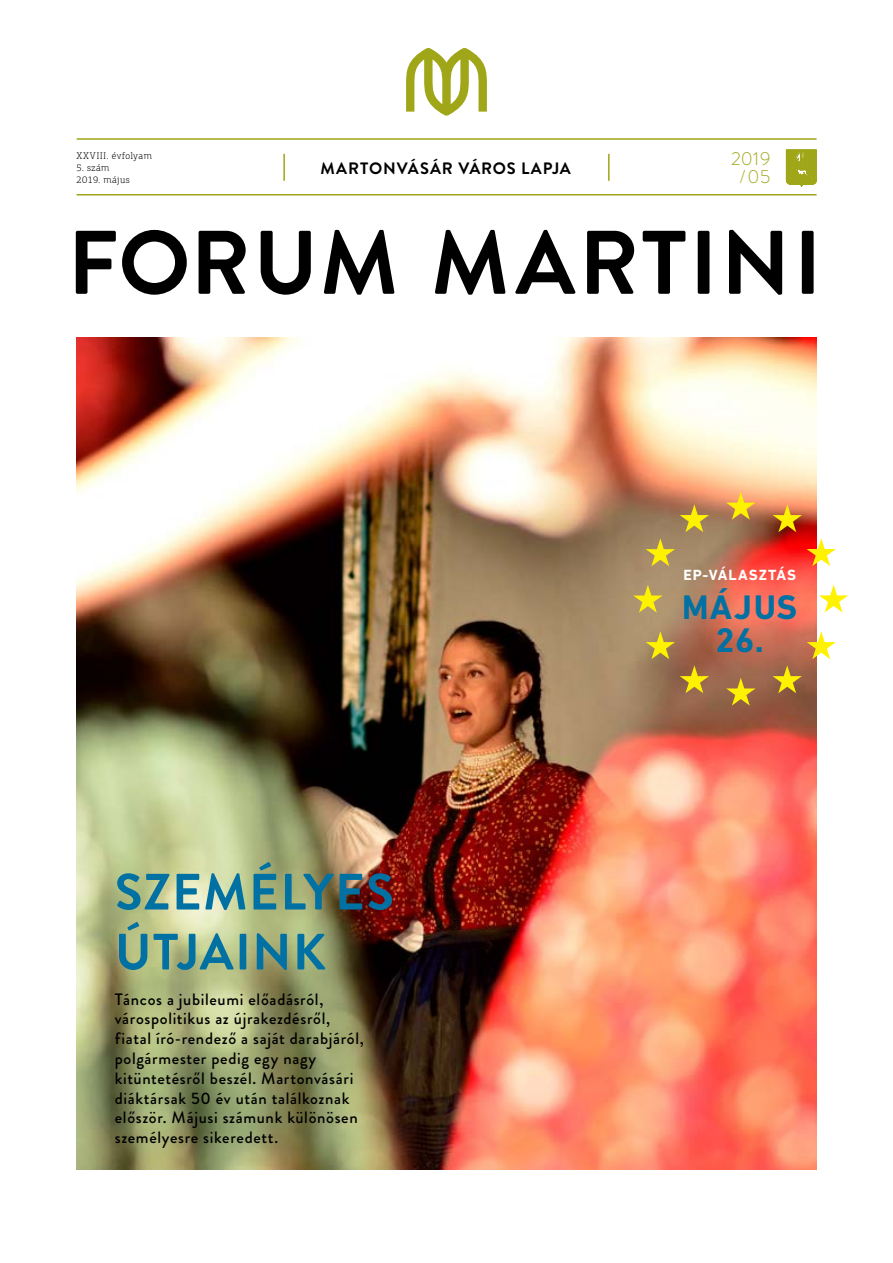
<style>
.page{position:relative;width:893px;height:1263px;background:#fff}
.page>*{position:absolute;margin:0;border:0;box-sizing:border-box;transform-origin:0 0}
.t1{font:700 90px "Brandon Grotesque";letter-spacing:.035em;color:#000}
.t2{font:700 51px/60px "Brandon Grotesque";letter-spacing:.025em;color:#0071a2}
.t3{font:700 34.65px/33px "DIN Next LT Pro";letter-spacing:.035em;color:#0071a2;text-align:center}
.t4{font:300 18.75px/18.1px "Brandon Grotesque";letter-spacing:.03em;color:#9fa617;text-align:center}
.t5{font:500 16.5px/19.8px "Brandon Grotesque";letter-spacing:.04em;color:#000}
.t6{font:700 16.5px "Brandon Grotesque";letter-spacing:.055em;color:#000}
.t7{font:700 15px "DIN Next LT Pro";letter-spacing:.065em;color:#fff}
.t8{font:300 9.75px/11.7px "PF Agora Slab Pro";letter-spacing:.035em;color:#000}
</style>
<div class="page">
<hr style="left:77px;top:138px;width:739px;height:2px;background:#9fa617">
<hr style="left:77px;top:194px;width:739px;height:1px;background:#9fa617">
<svg style="left:406px;top:48px;width:81px;height:68px"></svg>
<img style="left:77px;top:337px;width:739px;height:832px">
<hr style="left:283px;top:154px;width:2px;height:27px;background:#9fa617">
<hr style="left:608px;top:154px;width:2px;height:27px;background:#9fa617">
<svg style="left:786px;top:149px;width:31px;height:38px"></svg>
<svg style="left:726px;top:492px;width:29px;height:28px"></svg>
<svg style="left:680px;top:504px;width:29px;height:28px"></svg>
<svg style="left:646px;top:538px;width:29px;height:28px"></svg>
<svg style="left:633px;top:585px;width:30px;height:28px"></svg>
<svg style="left:646px;top:631px;width:29px;height:28px"></svg>
<svg style="left:680px;top:665px;width:29px;height:28px"></svg>
<svg style="left:726px;top:678px;width:29px;height:28px"></svg>
<svg style="left:772px;top:665px;width:30px;height:28px"></svg>
<svg style="left:807px;top:631px;width:29px;height:28px"></svg>
<svg style="left:819px;top:585px;width:29px;height:27px"></svg>
<svg style="left:807px;top:538px;width:29px;height:28px"></svg>
<svg style="left:773px;top:504px;width:29px;height:28px"></svg>
<p class="t8" style="left:77px;top:150px;width:77px">XXVIII. évfolyam</p>
<p class="t8" style="left:77px;top:162px;width:55px">5. szám<br>2019. május</p>
<p class="t6" style="left:320px;top:157px;width:252px">MARTONVÁSÁR VÁROS LAPJA</p>
<p class="t4" style="left:731px;top:149px;width:41px">2019 /05</p>
<h1 class="t1" style="left:68px;top:200px;width:756px">FORUM MARTINI</h1>
<h2 class="t2" style="left:115px;top:863px;width:281px">SZEMÉLYES<br>ÚTJAINK</h2>
<p class="t5" style="left:115px;top:989px;width:251px">Táncos a jubileumi előadásról, várospolitikus az újrakezdésről, fiatal író-rendező a saját darabjáról, polgármester pedig egy nagy kitüntetésről beszél. Martonvásári diáktársak 50 év után találkoznak először. Májusi számunk különösen személyesre sikeredett.</p>
<p class="t7" style="left:683px;top:566px;width:114px">EP-VÁLASZTÁS</p>
<h3 class="t3" style="left:682px;top:591px;width:117px">MÁJUS<br>26.</h3>
</div>
